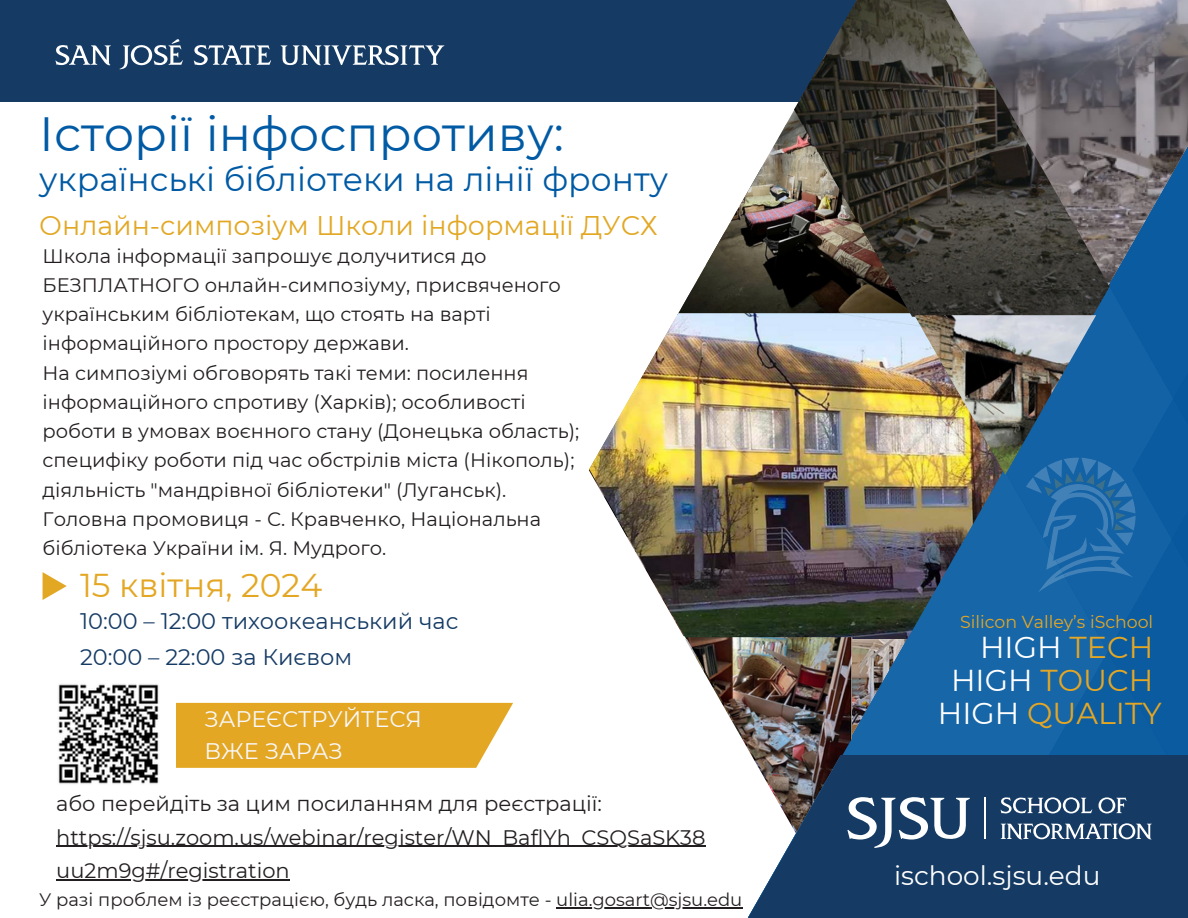
<style>
.page{position:relative;width:1188px;height:918px;background:#fff}
.page>*{position:absolute;margin:0;border:0;box-sizing:border-box;transform-origin:0 0}
.t1{font:48px "Montserrat";color:#005aa4}
.t2{font:33px "Montserrat";color:#005aa4}
.t3{font:33px "Montserrat";color:#e4a724}
.t4{font:30.15px/32.7px "Montserrat";color:#e4a724;text-align:right}
.t5{font:27px "Montserrat";color:#e2a824}
.t6{font:26.4px "Montserrat";color:#fff}
.t7{font:22.5px/36px "Montserrat";color:#153b64}
.t8{font:22.5px/31.5px "Montserrat";color:#f8f8fa}
.t9{font:21px/33.8px "Montserrat";color:#231f20}
.t10{font:19.5px/29.2px "Montserrat";color:#231f20}
.t11{font:18px "Montserrat";color:#231f20}
.t12{font:17.4px "Montserrat";color:#e4a724}
.s1{color:#fff}
</style>
<div class="page">
<div style="left:0;top:0;width:1188px;height:102px;background:#153b64"></div>
<img style="left:773px;top:110px;width:21px;height:36px">
<img style="left:589px;top:317px;width:87px;height:306px">
<img style="left:794px;top:0;width:152px;height:146px">
<img style="left:946px;top:0;width:242px;height:146px">
<svg style="left:43px;top:572px;width:24px;height:28px"></svg>
<svg style="left:176px;top:702px;width:337px;height:66px;background:#e5ad33"></svg>
<svg style="left:194px;top:45px;width:77px;height:20px"></svg>
<svg style="left:55px;top:45px;width:56px;height:20px"></svg>
<svg style="left:281px;top:45px;width:163px;height:20px"></svg>
<svg style="left:120px;top:39px;width:63px;height:30px"></svg>
<img style="left:676px;top:146px;width:512px;height:772px">
<img style="left:58px;top:684px;width:101px;height:100px">
<hr style="left:56px;top:846px;width:649px;height:1px;background:#231f20">
<hr style="left:56px;top:880px;width:234px;height:1px;background:#231f20">
<hr style="left:556px;top:907px;width:186px;height:1px;background:#231f20">
<h1 class="t1" style="left:39px;top:105px;width:526px">Історії інфоспротиву:</h1>
<h2 class="t2" style="left:39px;top:159px;width:631px">українські бібліотеки на лінії фронту</h2>
<h3 class="t5" style="left:39px;top:209px;width:620px">Онлайн-симпозіум Школи інформації ДУСХ</h3>
<p class="t10" style="left:43px;top:241px;width:538px">Школа інформації запрошує долучитися до БЕЗПЛАТНОГО онлайн-симпозіуму, присвяченого українським бібліотекам, що стоять на варті інформаційного простору держави.<br>На симпозіумі обговорять такі теми: посилення інформаційного спротиву (Харків); особливості роботи в умовах воєнного стану (Донецька область); специфіку роботи під час обстрілів міста (Нікополь); діяльність "мандрівної бібліотеки" (Луганськ).<br>Головна промовиця - С. Кравченко, Національна бібліотека України ім. Я. Мудрого.</p>
<h2 class="t3" style="left:80px;top:565px;width:244px">15 квітня, 2024</h2>
<p class="t7" style="left:80px;top:603px;width:380px">10:00 – 12:00 тихоокеанський час<br>20:00 – 22:00 за Києвом</p>
<p class="t12" style="left:960px;top:611px;width:195px">Silicon Valley’s iSchool</p>
<h3 class="t4" style="left:938px;top:631px;width:225px"><span class="s1">HIGH</span> TECH<br><span class="s1">HIGH</span> TOUCH<br><span class="s1">HIGH</span> QUALITY</h3>
<p class="t8" style="left:204px;top:704px;width:219px">ЗАРЕЄСТРУЙТЕСЯ<br>ВЖЕ ЗАРАЗ</p>
<p class="t9" style="left:56px;top:787px;width:651px">або перейдіть за цим посиланням для реєстрації: https://sjsu.zoom.us/webinar/register/WN_BaflYh_CSQSaSK38 uu2m9g#/registration</p>
<p class="t11" style="left:39px;top:889px;width:705px">У разі проблем із реєстрацією, будь ласка, повідомте - ulia.gosart@sjsu.edu</p>
<h3 class="t6" style="left:894px;top:860px;width:208px">ischool.sjsu.edu</h3>
</div>
